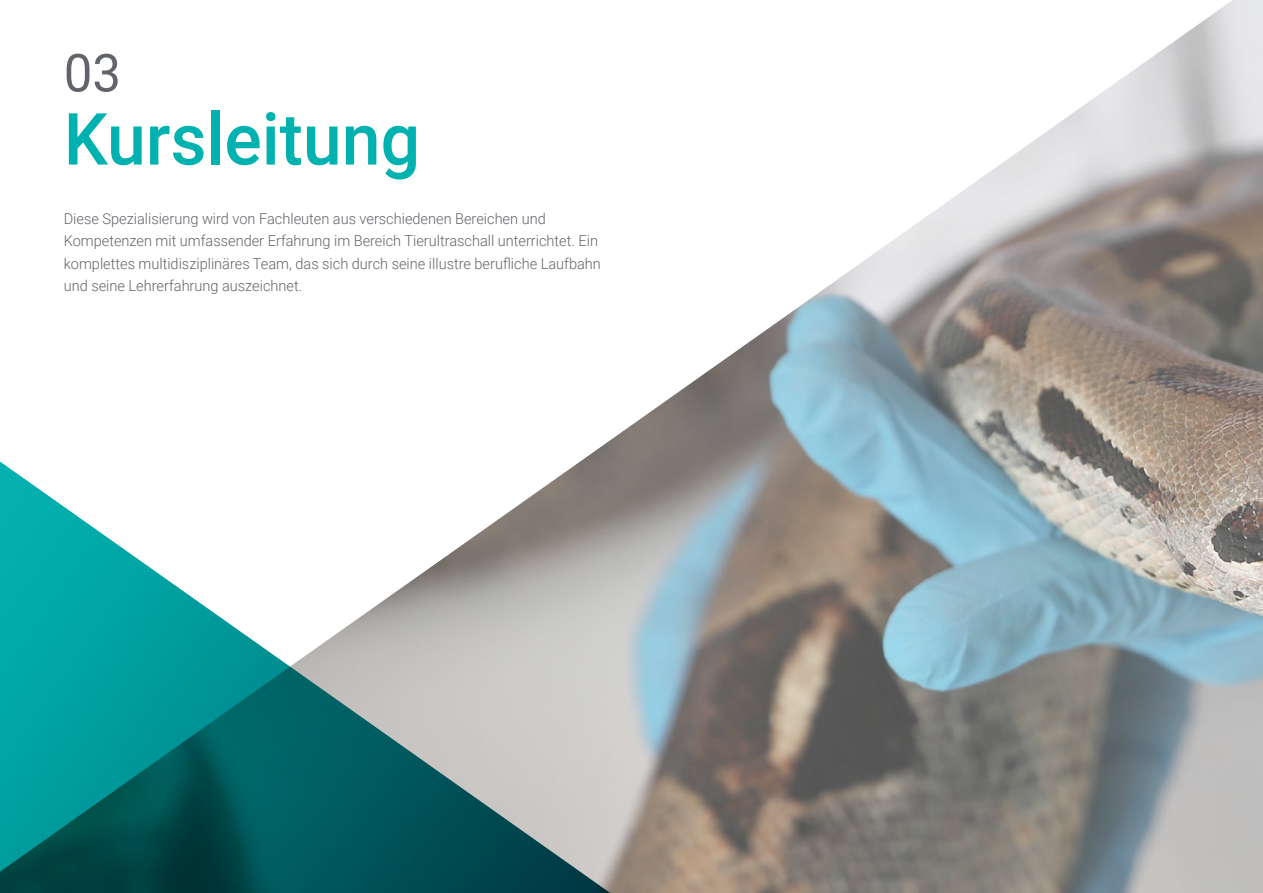
<style>
.page{position:relative;width:1263px;height:893px;background:#fff}
.page>*{position:absolute;margin:0;border:0;box-sizing:border-box;transform-origin:0 0}
.t1{font:500 72px "Roboto";color:#00b2af}
.t2{font:52.5px "Roboto";color:#61646a}
.t3{font:300 15px/22.5px "Roboto";color:#61646a}
</style>
<div class="page">
<img style="left:602px;top:0;width:661px;height:893px">
<svg style="left:0;top:446px;width:640px;height:447px"></svg>
<h2 class="t2" style="left:64px;top:36px;width:59px">03</h2>
<h1 class="t1" style="left:64px;top:89px;width:358px">Kursleitung</h1>
<p class="t3" style="left:64px;top:207px;width:539px">Diese Spezialisierung wird von Fachleuten aus verschiedenen Bereichen und Kompetenzen mit umfassender Erfahrung im Bereich Tierultraschall unterrichtet. Ein komplettes multidisziplinäres Team, das sich durch seine illustre berufliche Laufbahn und seine Lehrerfahrung auszeichnet.</p>
</div>
